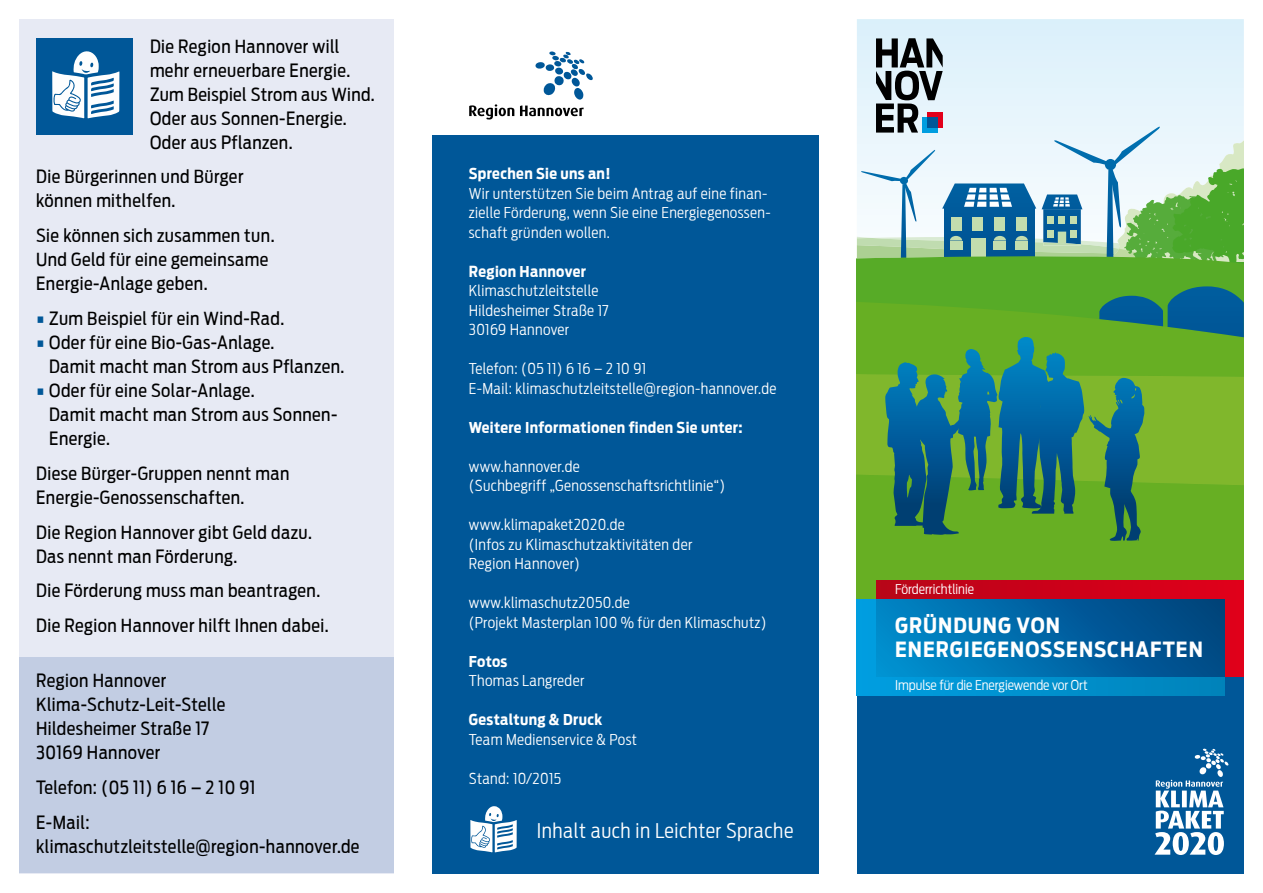
<style>
.page{position:relative;width:1263px;height:893px;background:#fff}
.page>*{position:absolute;margin:0;border:0;box-sizing:border-box;transform-origin:0 0}
.t1{font:700 21px/24px "Antenna Cond";letter-spacing:.05em;color:#fff}
.t2{font:300 20.25px "Antenna Cond";letter-spacing:.025em;color:#fff}
.t3{font:18px/24px "Antenna Cond";letter-spacing:.025em;color:#000}
.t4{font:300 15px/19.5px "Antenna Cond";letter-spacing:.025em;color:#fff}
.t5{font:700 15px "Antenna Cond";letter-spacing:.025em;color:#fff}
.t6{font:300 13.5px "Antenna Cond";color:#fff}
.s1{font-weight:900;font-size:24px;color:#005798}
</style>
<div class="page">
<div style="left:857px;top:19px;width:387px;height:19px;background:#dbf0fa"></div>
<div style="left:857px;top:538px;width:387px;height:62px;background:#67af23"></div>
<div style="left:857px;top:624px;width:387px;height:250px;background:#005798"></div>
<div style="left:876px;top:580px;width:368px;height:96px;background:linear-gradient(to right,#b80518,#e1001a)"></div>
<svg style="left:857px;top:600px;width:368px;height:95px;background:#0091cf"></svg>
<div style="left:876px;top:600px;width:349px;height:76px;background:linear-gradient(to right,#008bcc,#00437f)"></div>
<div style="left:432px;top:135px;width:387px;height:739px;background:#005798"></div>
<div style="left:19px;top:19px;width:374px;height:855px;background:#e7eaf4"></div>
<div style="left:19px;top:657px;width:374px;height:216px;background:#c2cde3"></div>
<svg style="left:857px;top:38px;width:387px;height:500px;background:#7db484"></svg>
<svg style="left:469px;top:104px;width:45px;height:16px"></svg>
<svg style="left:520px;top:106px;width:64px;height:10px"></svg>
<svg style="left:535px;top:51px;width:58px;height:49px"></svg>
<div style="left:36px;top:38px;width:97px;height:97px;background:#005798"></div>
<svg style="left:52px;top:51px;width:67px;height:67px"></svg>
<svg style="left:1154px;top:749px;width:74px;height:106px"></svg>
<svg style="left:470px;top:806px;width:47px;height:46px"></svg>
<p class="t3" style="left:150px;top:34px;width:226px">Die Region Hannover will mehr erneuerbare Energie.<br>Zum Beispiel Strom aus Wind.<br>Oder aus Sonnen-Energie.<br>Oder aus Pflanzen.</p>
<p class="t3" style="left:36px;top:165px;width:209px">Die Bürgerinnen und Bürger können mithelfen.</p>
<p class="t3" style="left:36px;top:224px;width:240px">Sie können sich zusammen tun.<br>Und Geld für eine gemeinsame<br>Energie-Anlage geben.</p>
<p class="t3" style="left:36px;top:307px;width:250px"><span class="s1">•</span> Zum Beispiel für ein Wind-Rad.</p>
<p class="t3" style="left:49px;top:331px;width:297px;text-indent:-13px"><span class="s1">•</span> Oder für eine Bio-Gas-Anlage.<br>Damit macht man Strom aus Pflanzen.</p>
<p class="t3" style="left:49px;top:379px;width:290px;text-indent:-13px"><span class="s1">•</span> Oder für eine Solar-Anlage.<br>Damit macht man Strom aus Sonnen-<br>Energie.</p>
<p class="t3" style="left:36px;top:461px;width:255px">Diese Bürger-Gruppen nennt man<br>Energie-Genossenschaften.</p>
<p class="t3" style="left:36px;top:520px;width:277px">Die Region Hannover gibt Geld dazu.<br>Das nennt man Förderung.</p>
<p class="t3" style="left:36px;top:573px;width:294px;line-height:34.8px">Die Förderung muss man beantragen.<br>Die Region Hannover hilft Ihnen dabei.</p>
<p class="t3" style="left:36px;top:668px;width:191px">Region Hannover<br>Klima-Schutz-Leit-Stelle<br>Hildesheimer Straße 17<br>30169 Hannover</p>
<p class="t3" style="left:36px;top:770px;width:221px;line-height:34.8px">Telefon: (05 11) 6 16 – 2 10 91<br>E-Mail:</p>
<p class="t3" style="left:36px;top:834px;width:325px">klimaschutzleitstelle@region-hannover.de</p>
<p class="t5" style="left:469px;top:165px;width:143px">Sprechen Sie uns an!</p>
<p class="t4" style="left:469px;top:183px;width:303px">Wir unterstützen Sie beim Antrag auf eine finan&shy;zielle Förderung, wenn Sie eine Energiegenossen&shy;schaft gründen wollen.</p>
<p class="t5" style="left:469px;top:262px;width:119px">Region Hannover</p>
<p class="t4" style="left:469px;top:281px;width:141px">Klimaschutzleitstelle<br>Hildesheimer Straße 17<br>30169 Hannover</p>
<p class="t4" style="left:469px;top:359px;width:309px">Telefon: (05 11) 6 16 – 2 10 91<br>E-Mail: klimaschutzleitstelle@region-hannover.de</p>
<p class="t5" style="left:469px;top:418px;width:275px">Weitere Informationen finden Sie unter:</p>
<p class="t4" style="left:469px;top:456px;width:258px">www.hannover.de<br>(Suchbegriff „Genossenschaftsrichtlinie“)</p>
<p class="t4" style="left:469px;top:515px;width:225px">www.klimapaket2020.de<br>(Infos zu Klimaschutzaktivitäten der<br>Region Hannover)</p>
<p class="t4" style="left:469px;top:593px;width:299px">www.klimaschutz2050.de<br>(Projekt Masterplan 100 % für den Klimaschutz)</p>
<p class="t5" style="left:469px;top:652px;width:40px">Fotos</p>
<p class="t4" style="left:469px;top:671px;width:117px">Thomas Langreder</p>
<p class="t5" style="left:469px;top:711px;width:135px">Gestaltung &amp; Druck</p>
<p class="t4" style="left:469px;top:729px;width:170px">Team Medienservice &amp; Post</p>
<p class="t4" style="left:469px;top:768px;width:94px">Stand: 10/2015</p>
<p class="t2" style="left:537px;top:819px;width:258px">Inhalt auch in Leichter Sprache</p>
<p class="t6" style="left:895px;top:582px;width:80px">Förderrichtlinie</p>
<p class="t1" style="left:895px;top:614px;width:309px">Gründung von energiegenossenschaften</p>
<p class="t6" style="left:895px;top:677px;width:194px">Impulse für die Energiewende vor Ort</p>
</div>
